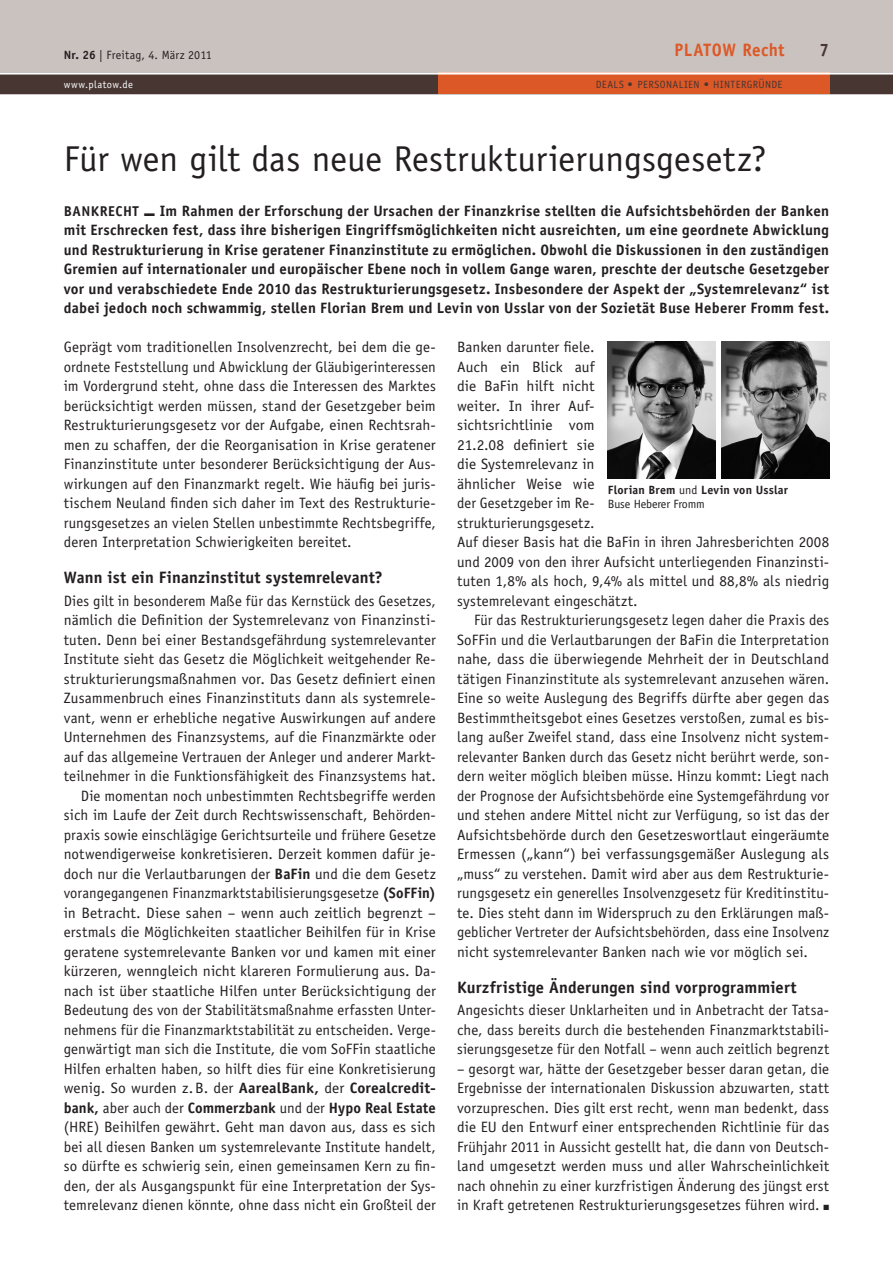
<style>
.page{position:relative;width:893px;height:1263px;background:#fff}
.page>*{position:absolute;margin:0;border:0;box-sizing:border-box;transform-origin:0 0}
.t1{font:36px "Officina Sans Std";letter-spacing:.005em;color:#231f20}
.t2{font:700 18px "Officina Sans Std";letter-spacing:.025em;color:#dd5827;scale:.95 1}
.t3{font:700 16.5px "Officina Sans Std";letter-spacing:.01em;color:#231f20}
.t4{font:15px/19.5px "Officina Sans Std";letter-spacing:.005em;color:#231f20;text-align:justify}
.t5{font:700 15px/19.5px "Officina Sans Std";letter-spacing:.015em;color:#231f20;text-align:justify}
.t6{font:700 12px/14.2px "Officina Sans Std";letter-spacing:.015em;color:#231f20}
.t7{font:12px "Officina Sans Std";letter-spacing:.01em;color:#231f20}
.t8{font:10.5px "Officina Sans Std";letter-spacing:.035em;color:#473632}
.t9{font:10.5px "Officina Sans Std";letter-spacing:.045em;color:#fff}
.s1{font-weight:700}
.s2{font-size:14.25px}
.s3{font-weight:400}
</style>
<div class="page">
<div style="left:0;top:0;width:893px;height:72px;background:#cac2bf"></div>
<div style="left:0;top:72px;width:893px;height:22px;background:#473632"></div>
<hr style="left:0;top:94px;width:893px;height:1px;background:#473632">
<div style="left:438px;top:72px;width:391px;height:22px;background:#dd5827"></div>
<hr style="left:0;top:72px;width:893px;height:3px;background:#fff">
<img style="left:607px;top:341px;width:108px;height:137px">
<img style="left:721px;top:341px;width:108px;height:137px">
<p class="t7" style="left:64px;top:48px;width:150px"><span class="s1">Nr. 26</span> | Freitag, 4. März 2011</p>
<p class="t2" style="left:674px;top:40px;width:117px">PLATOW Recht</p>
<p class="t9" style="left:64px;top:79px;width:71px">www.platow.de</p>
<p class="t8" style="left:596px;top:79px;width:188px">DEALS <span class="s1">•</span> PERSONALIEN <span class="s1">•</span> HINTERGRÜNDE</p>
<h1 class="t1" style="left:64px;top:139px;width:704px">Für wen gilt das neue Restrukturierungsgesetz?</h1>
<p class="t5" style="left:64px;top:201px;width:767px"><span class="s2">BANkReChT</span> ■ Im Rahmen der erforschung der ursachen der Finanzkrise stellten die Aufsichtsbehörden der Banken mit erschrecken fest, dass ihre bisherigen eingriffsmöglichkeiten nicht ausreichten, um eine geordnete Abwicklung und Restrukturierung in krise geratener Finanzinstitute zu ermöglichen. Obwohl die diskussionen in den zuständigen gremien auf internationaler und europäischer ebene noch in vollem gange waren, preschte der deutsche gesetzgeber vor und verabschiedete ende 2010 das Restrukturierungsgesetz. Insbesondere der Aspekt der „Systemrelevanz“ ist dabei jedoch noch schwammig, stellen Florian Brem und Levin von usslar von der Sozietät Buse heberer Fromm fest.</p>
<p class="t4" style="left:457px;top:338px;width:374px;text-align:left">Banken darunter fiele.<br>Auch ein Blick auf<br>die BaFin hilft nicht<br>weiter. In ihrer Auf-<br>sichtsrichtlinie vom<br>21.2.08 definiert sie<br>die Systemrelevanz in<br>ähnlicher Weise wie<br>der Gesetzgeber im Re-<br>strukturierungsgesetz.<br>Auf dieser Basis hat die BaFin in ihren Jahresberichten 2008 und 2009 von den ihrer Aufsicht unterliegenden Finanzinsti&shy;tuten 1,8% als hoch, 9,4% als mittel und 88,8% als niedrig systemrelevant eingeschätzt.</p>
<p class="t4" style="left:457px;top:611px;width:374px;text-indent:17px">Für das Restrukturierungsgesetz legen daher die Praxis des SoFFin und die Verlautbarungen der BaFin die Interpretation nahe, dass die überwiegende Mehrheit der in Deutschland tätigen Finanzinstitute als systemrelevant anzusehen wären.<br>Eine so weite Auslegung des Begriffs dürfte aber gegen das Bestimmtheitsgebot eines Gesetzes verstoßen, zumal es bis&shy;lang außer Zweifel stand, dass eine Insolvenz nicht system&shy;relevanter Banken durch das Gesetz nicht berührt werde, son&shy;dern weiter möglich bleiben müsse. Hinzu kommt: Liegt nach der Prognose der Aufsichtsbehörde eine Systemgefährdung vor und stehen andere Mittel nicht zur Verfügung, so ist das der Aufsichtsbehörde durch den Gesetzeswortlaut eingeräumte Ermessen („kann“) bei verfassungsgemäßer Auslegung als „muss“ zu verstehen. Damit wird aber aus dem Restrukturie&shy;rungsgesetz ein generelles Insolvenzgesetz für Kreditinstitu&shy;te. Dies steht dann im Widerspruch zu den Erklärungen maß&shy;geblicher Vertreter der Aufsichtsbehörden, dass eine Insolvenz nicht systemrelevanter Banken nach wie vor möglich sei.</p>
<p class="t3" style="left:457px;top:978px;width:341px">kurzfristige änderungen sind vorprogrammiert</p>
<p class="t4" style="left:457px;top:1001px;width:374px">Angesichts dieser Unklarheiten und in Anbetracht der Tatsa&shy;che, dass bereits durch die bestehenden Finanzmarktstabili&shy;sierungsgesetze für den Notfall – wenn auch zeitlich begrenzt</p>
<p class="t4" style="left:457px;top:1059px;width:374px">– gesorgt war, hätte der Gesetzgeber besser daran getan, die Ergebnisse der internationalen Diskussion abzuwarten, statt vorzupreschen. Dies gilt erst recht, wenn man bedenkt, dass die EU den Entwurf einer entsprechenden Richtlinie für das Frühjahr 2011 in Aussicht gestellt hat, die dann von Deutsch&shy;land umgesetzt werden muss und aller Wahrscheinlichkeit nach ohnehin zu einer kurzfristigen Änderung des jüngst erst in Kraft getretenen Restrukturierungsgesetzes führen wird. ■</p>
<p class="t4" style="left:64px;top:338px;width:374px">Geprägt vom traditionellen Insolvenzrecht, bei dem die ge&shy;ordnete Feststellung und Abwicklung der Gläubigerinteressen im Vordergrund steht, ohne dass die Interessen des Marktes berücksichtigt werden müssen, stand der Gesetzgeber beim Restrukturierungsgesetz vor der Aufgabe, einen Rechtsrah&shy;men zu schaffen, der die Reorganisation in Krise geratener Finanzinstitute unter besonderer Berücksichtigung der Aus&shy;wirkungen auf den Finanzmarkt regelt. Wie häufig bei juris&shy;tischem Neuland finden sich daher im Text des Restrukturie&shy;rungsgesetzes an vielen Stellen unbestimmte Rechtsbegriffe, deren Interpretation Schwierigkeiten bereitet.</p>
<p class="t3" style="left:64px;top:568px;width:321px">Wann ist ein Finanzinstitut systemrelevant?</p>
<p class="t4" style="left:64px;top:591px;width:374px;text-align:right">Dies gilt in besonderem Maße für das Kernstück des Gesetzes, nämlich die Definition der Systemrelevanz von Finanzinsti&shy;tuten. Denn bei einer Bestandsgefährdung systemrelevanter Institute sieht das Gesetz die Möglichkeit weitgehender Re&shy;strukturierungsmaßnahmen vor. Das Gesetz definiert einen Zusammenbruch eines Finanzinstituts dann als systemrele&shy;vant, wenn er erhebliche negative Auswirkungen auf andere Unternehmen des Finanzsystems, auf die Finanzmärkte oder auf das allgemeine Vertrauen der Anleger und anderer Markt&shy;teilnehmer in die Funktionsfähigkeit des Finanzsystems hat.<br>Die momentan noch unbestimmten Rechtsbegriffe werden sich im Laufe der Zeit durch Rechtswissenschaft, Behörden&shy;praxis sowie einschlägige Gerichtsurteile und frühere Gesetze notwendigerweise konkretisieren. Derzeit kommen dafür je&shy;doch nur die Verlautbarungen der <span class="s1">BaFin</span> und die dem Gesetz vorangegangenen Finanzmarktstabilisierungsgesetze <span class="s1">(SoFFin) </span>in Betracht. Diese sahen – wenn auch zeitlich begrenzt – erstmals die Möglichkeiten staatlicher Beihilfen für in Krise geratene systemrelevante Banken vor und kamen mit einer kürzeren, wenngleich nicht klareren Formulierung aus. Da&shy;nach ist über staatliche Hilfen unter Berücksichtigung der Bedeutung des von der Stabilitätsmaßnahme erfassten Unter&shy;nehmens für die Finanzmarktstabilität zu entscheiden. Verge&shy;genwärtigt man sich die Institute, die vom SoFFin staatliche Hilfen erhalten haben, so hilft dies für eine Konkretisierung wenig. So wurden z. B. der <span class="s1">AarealBank,</span> der <span class="s1">Corealcredit&shy;bank,</span> aber auch der <span class="s1">Commerzbank</span> und der <span class="s1">hypo Real estate </span>(HRE) Beihilfen gewährt. Geht man davon aus, dass es sich bei all diesen Banken um systemrelevante Institute handelt, so dürfte es schwierig sein, einen gemeinsamen Kern zu fin&shy;den, der als Ausgangspunkt für eine Interpretation der Sys&shy;temrelevanz dienen könnte, ohne dass nicht ein Großteil der</p>
<p class="t6" style="left:608px;top:483px;width:182px">Florian Brem <span class="s3">und</span> Levin von usslar<br><span class="s3">Buse Heberer Fromm</span></p>
</div>
